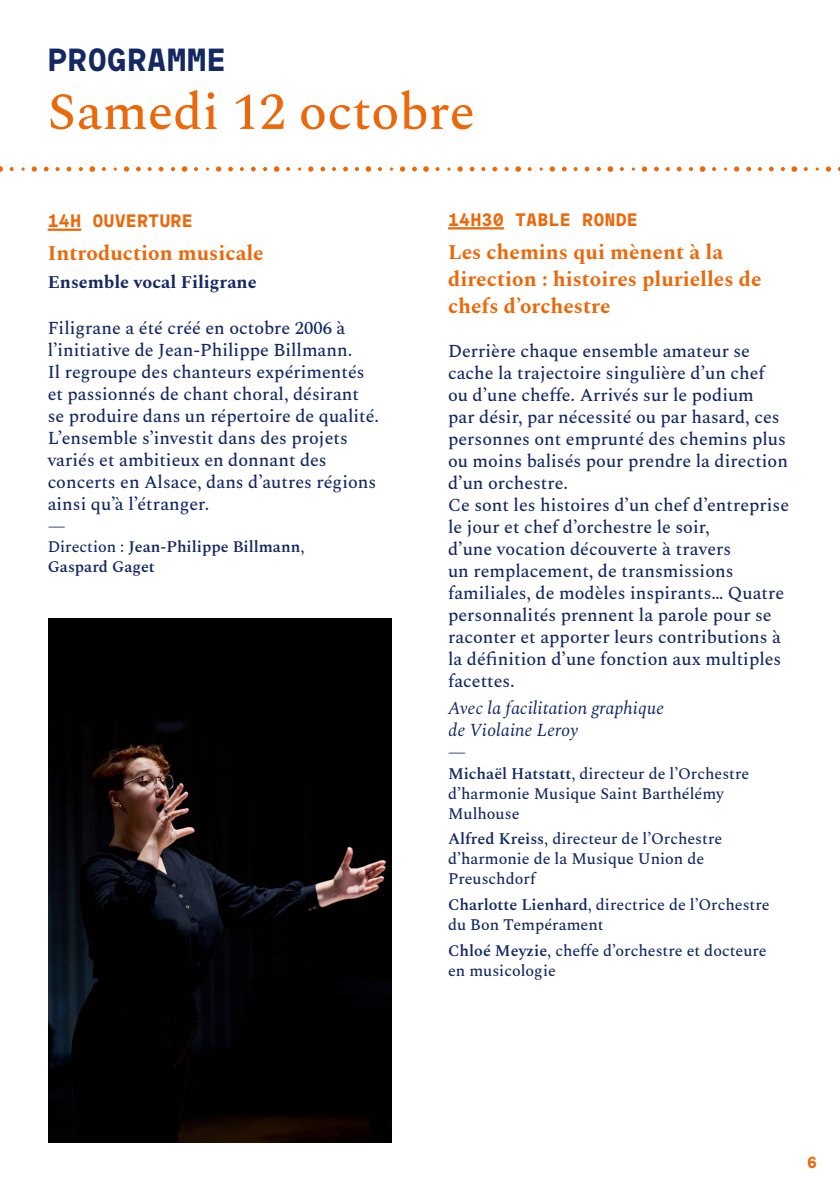
<style>
.page{position:relative;width:840px;height:1191px;background:#fff}
.page>*{position:absolute;margin:0;border:0;box-sizing:border-box;transform-origin:0 0}
.t1{font:500 52px "Spectral";color:#eb690b}
.t2{font:700 32px "Maax Mono";color:#142961}
.t3{font:700 21px/27px "Spectral";color:#eb690b}
.t4{font:500 18px/22px "Spectral";color:#142961}
.t5{font:italic 18px/22px "Spectral";color:#142961}
.t6{font:700 18px "Maax Mono";color:#eb690b}
.t7{font:700 18px "Spectral";color:#142961}
.t8{font:500 16px/20px "Spectral";color:#142961}
.t9{font:600 16px/20px "Spectral";color:#142961}
.t10{font:700 16px "Maax Mono";color:#eb690b}
.s1{font-weight:500}
.s2{font-weight:600}
</style>
<div class="page">
<hr style="left:48px;top:228px;width:33px;height:3px;background:#eb690b">
<hr style="left:448px;top:227px;width:55px;height:2px;background:#eb690b">
<svg style="left:67px;top:167px;width:4px;height:4px"></svg>
<svg style="left:55px;top:167px;width:4px;height:4px"></svg>
<svg style="left:32px;top:166px;width:5px;height:6px"></svg>
<svg style="left:21px;top:167px;width:4px;height:4px"></svg>
<svg style="left:10px;top:167px;width:4px;height:4px"></svg>
<svg style="left:0;top:166px;width:3px;height:6px"></svg>
<svg style="left:44px;top:167px;width:5px;height:4px"></svg>
<svg style="left:159px;top:167px;width:4px;height:4px"></svg>
<svg style="left:148px;top:167px;width:4px;height:4px"></svg>
<svg style="left:124px;top:166px;width:5px;height:6px"></svg>
<svg style="left:114px;top:167px;width:3px;height:4px"></svg>
<svg style="left:102px;top:167px;width:4px;height:4px"></svg>
<svg style="left:89px;top:166px;width:6px;height:6px"></svg>
<svg style="left:136px;top:167px;width:5px;height:4px"></svg>
<svg style="left:79px;top:167px;width:4px;height:4px"></svg>
<svg style="left:400px;top:166px;width:5px;height:6px"></svg>
<svg style="left:389px;top:167px;width:4px;height:4px"></svg>
<svg style="left:378px;top:167px;width:4px;height:4px"></svg>
<svg style="left:365px;top:166px;width:6px;height:6px"></svg>
<svg style="left:251px;top:167px;width:4px;height:4px"></svg>
<svg style="left:240px;top:167px;width:4px;height:4px"></svg>
<svg style="left:216px;top:166px;width:5px;height:6px"></svg>
<svg style="left:206px;top:167px;width:3px;height:4px"></svg>
<svg style="left:194px;top:167px;width:4px;height:4px"></svg>
<svg style="left:182px;top:166px;width:5px;height:6px"></svg>
<svg style="left:228px;top:167px;width:5px;height:4px"></svg>
<svg style="left:171px;top:167px;width:4px;height:4px"></svg>
<svg style="left:355px;top:167px;width:4px;height:4px"></svg>
<svg style="left:343px;top:167px;width:5px;height:4px"></svg>
<svg style="left:332px;top:167px;width:4px;height:4px"></svg>
<svg style="left:308px;top:166px;width:5px;height:6px"></svg>
<svg style="left:298px;top:167px;width:3px;height:4px"></svg>
<svg style="left:286px;top:167px;width:4px;height:4px"></svg>
<svg style="left:274px;top:166px;width:5px;height:6px"></svg>
<svg style="left:320px;top:167px;width:5px;height:4px"></svg>
<svg style="left:263px;top:167px;width:4px;height:4px"></svg>
<svg style="left:492px;top:167px;width:5px;height:4px"></svg>
<svg style="left:481px;top:167px;width:4px;height:4px"></svg>
<svg style="left:457px;top:166px;width:5px;height:6px"></svg>
<svg style="left:435px;top:167px;width:4px;height:4px"></svg>
<svg style="left:423px;top:166px;width:5px;height:6px"></svg>
<svg style="left:469px;top:167px;width:5px;height:4px"></svg>
<svg style="left:412px;top:167px;width:4px;height:4px"></svg>
<svg style="left:584px;top:167px;width:5px;height:4px"></svg>
<svg style="left:573px;top:167px;width:4px;height:4px"></svg>
<svg style="left:549px;top:166px;width:5px;height:6px"></svg>
<svg style="left:527px;top:167px;width:4px;height:4px"></svg>
<svg style="left:515px;top:166px;width:5px;height:6px"></svg>
<svg style="left:561px;top:167px;width:5px;height:4px"></svg>
<svg style="left:504px;top:167px;width:4px;height:4px"></svg>
<svg style="left:825px;top:166px;width:5px;height:6px"></svg>
<svg style="left:803px;top:167px;width:4px;height:4px"></svg>
<svg style="left:791px;top:166px;width:5px;height:6px"></svg>
<svg style="left:676px;top:167px;width:5px;height:4px"></svg>
<svg style="left:665px;top:167px;width:4px;height:4px"></svg>
<svg style="left:641px;top:166px;width:5px;height:6px"></svg>
<svg style="left:619px;top:167px;width:4px;height:4px"></svg>
<svg style="left:607px;top:166px;width:6px;height:6px"></svg>
<svg style="left:654px;top:167px;width:4px;height:4px"></svg>
<svg style="left:596px;top:167px;width:4px;height:4px"></svg>
<svg style="left:780px;top:167px;width:4px;height:4px"></svg>
<svg style="left:769px;top:167px;width:4px;height:4px"></svg>
<svg style="left:758px;top:167px;width:3px;height:4px"></svg>
<svg style="left:734px;top:166px;width:4px;height:6px"></svg>
<svg style="left:712px;top:167px;width:3px;height:4px"></svg>
<svg style="left:699px;top:166px;width:6px;height:6px"></svg>
<svg style="left:746px;top:167px;width:4px;height:4px"></svg>
<svg style="left:689px;top:167px;width:3px;height:4px"></svg>
<img style="left:48px;top:619px;width:343px;height:523px">
<h2 class="t2" style="left:48px;top:38px;width:180px">PROGRAMME</h2>
<h1 class="t1" style="left:48px;top:74px;width:428px">Samedi 12 octobre</h1>
<p class="t6" style="left:48px;top:209px;width:147px">14H OUVERTURE</p>
<p class="t3" style="left:48px;top:238px;width:217px">Introduction musicale</p>
<p class="t7" style="left:48px;top:269px;width:210px">Ensemble vocal Filigrane</p>
<p class="t4" style="left:48px;top:315px;width:332px">Filigrane a été créé en octobre 2006 à l’initiative de Jean-Philippe Billmann.<br>Il regroupe des chanteurs expérimentés et passionnés de chant choral, désirant se produire dans un répertoire de qualité.<br>L’ensemble s’investit dans des projets variés et ambitieux en donnant des concerts en Alsace, dans d’autres régions ainsi qu’à l’étranger.<br>—</p>
<p class="t9" style="left:48px;top:535px;width:258px"><span class="s1">Direction :</span> Jean-Philippe Billmann<span class="s1">,<br></span>Gaspard Gaget</p>
<p class="t6" style="left:448px;top:207px;width:191px">14H30 TABLE RONDE</p>
<p class="t3" style="left:448px;top:237px;width:315px">Les chemins qui mènent à la direction : histoires plurielles de chefs d’orchestre</p>
<p class="t4" style="left:448px;top:338px;width:342px">Derrière chaque ensemble amateur se cache la trajectoire singulière d’un chef ou d’une cheffe. Arrivés sur le podium<br>par désir, par nécessité ou par hasard, ces personnes ont emprunté des chemins plus ou moins balisés pour prendre la direction d’un orchestre.<br>Ce sont les histoires d’un chef d’entreprise le jour et chef d’orchestre le soir,<br>d’une vocation découverte à travers<br>un remplacement, de transmissions familiales, de modèles inspirants… Quatre personnalités prennent la parole pour se raconter et apporter leurs contributions à la définition d’une fonction aux multiples facettes.</p>
<p class="t5" style="left:448px;top:696px;width:217px">Avec la facilitation graphique de Violaine Leroy</p>
<p class="t4" style="left:448px;top:740px;width:19px">—</p>
<p class="t8" style="left:448px;top:762px;width:302px"><span class="s2">Michaël Hatstatt</span>, directeur de l’Orchestre d’harmonie Musique Saint Barthélémy<br>Mulhouse</p>
<p class="t8" style="left:448px;top:827px;width:275px"><span class="s2">Alfred Kreiss</span>, directeur de l’Orchestre d’harmonie de la Musique Union de<br>Preuschdorf</p>
<p class="t8" style="left:448px;top:893px;width:323px"><span class="s2">Charlotte Lienhard</span>, directrice de l’Orchestre du Bon Tempérament</p>
<p class="t8" style="left:448px;top:939px;width:320px"><span class="s2">Chloé Meyzie</span>, cheffe d’orchestre et docteure en musicologie</p>
<p class="t10" style="left:806px;top:1151px;width:11px">6</p>
</div>
